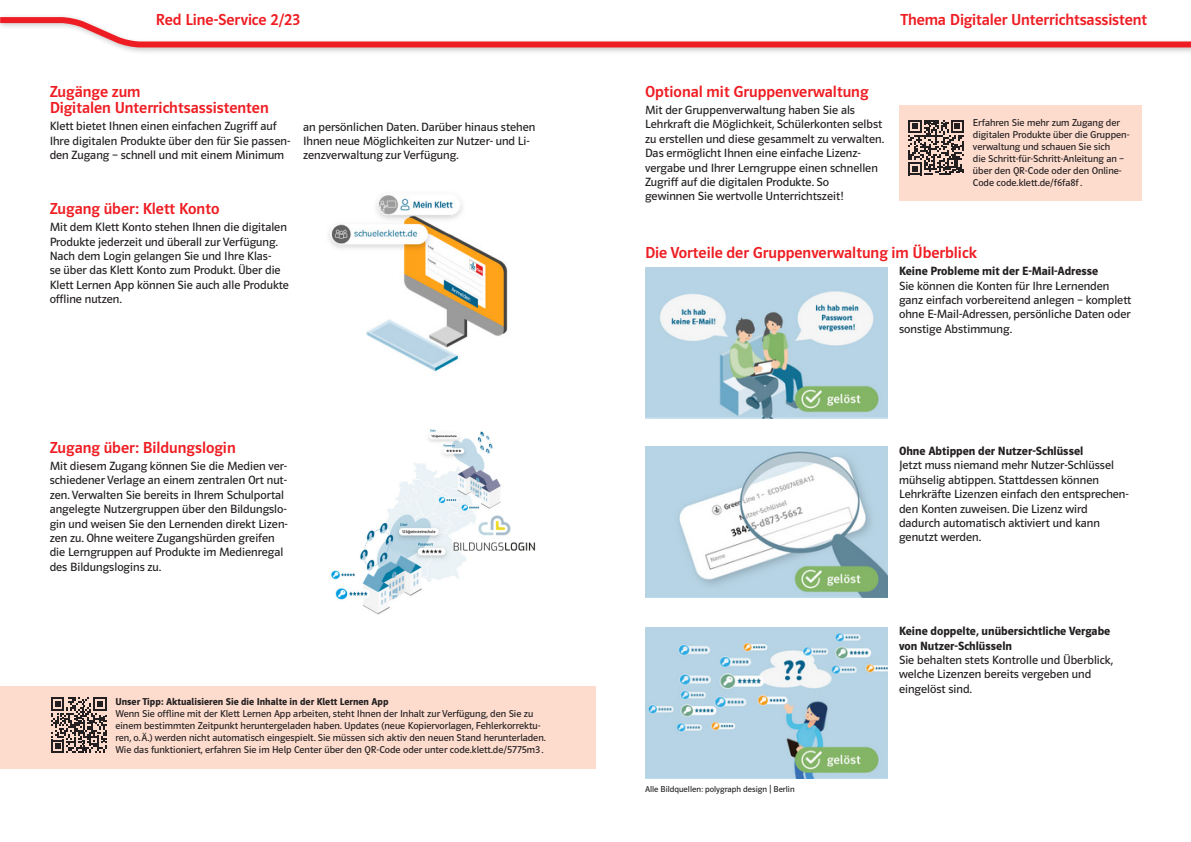
<style>
.page{position:relative;width:1191px;height:842px;background:#fff}
.page>*{position:absolute;margin:0;border:0;box-sizing:border-box;transform-origin:0 0}
.t1{font:500 16px/16px "Polo CEF";color:#ee1d23}
.t2{font:12px/14.4px "Polo CEF";color:#231f20}
.t3{font:600 12px/14.4px "Polo CEF";color:#231f20}
.t4{font:10px/12px "Polo CEF";color:#231f20}
.t5{font:600 10px "Polo CEF";color:#231f20}
.t6{font:8.5px "Polo CEF";color:#231f20}
</style>
<div class="page">
<div style="left:0;top:14px;width:1191px;height:41px;background:#231f20;opacity:.25"></div>
<svg style="left:0;top:14px;width:1191px;height:36px"></svg>
<img style="left:328px;top:195px;width:180px;height:177px">
<img style="left:331px;top:429px;width:205px;height:186px">
<img style="left:645px;top:267px;width:242px;height:151px">
<img style="left:645px;top:446px;width:242px;height:151px">
<img style="left:645px;top:628px;width:242px;height:150px">
<div style="left:899px;top:106px;width:242px;height:95px;background:#fddcce"></div>
<svg style="left:908px;top:120px;width:56px;height:55px"></svg>
<div style="left:0;top:686px;width:595px;height:83px;background:#fddcce"></div>
<svg style="left:51px;top:697px;width:55px;height:56px"></svg>
<h1 class="t1" style="left:156px;top:12px;width:146px">Red Line-Service 2/23</h1>
<h1 class="t1" style="left:900px;top:12px;width:248px">Thema Digitaler Unterrichtsassistent</h1>
<h1 class="t1" style="left:50px;top:84px;width:221px">Zugänge zum<br>Digitalen Unterrichtsassistenten</h1>
<p class="t2" style="left:50px;top:119px;width:242px">Klett bietet Ihnen einen einfachen Zugriff auf<br>Ihre digitalen Produkte über den für Sie passen&shy;den Zugang – schnell und mit einem Minimum</p>
<p class="t2" style="left:303px;top:120px;width:234px">an persönlichen Daten. Darüber hinaus stehen<br>Ihnen neue Möglichkeiten zur Nutzer- und Li&shy;zenzverwaltung zur Verfügung.</p>
<h1 class="t1" style="left:50px;top:201px;width:171px">Zugang über: Klett Konto</h1>
<p class="t2" style="left:50px;top:220px;width:241px">Mit dem Klett Konto stehen Ihnen die digitalen Produkte jederzeit und überall zur Verfügung.<br>Nach dem Login gelangen Sie und Ihre Klas-<br>se über das Klett Konto zum Produkt. Über die Klett Lernen App können Sie auch alle Produkte offline nutzen.</p>
<h1 class="t1" style="left:50px;top:440px;width:188px">Zugang über: Bildungslogin</h1>
<p class="t2" style="left:50px;top:459px;width:239px">Mit diesem Zugang können Sie die Medien ver&shy;schiedener Verlage an einem zentralen Ort nut&shy;zen. Verwalten Sie bereits in Ihrem Schulportal angelegte Nutzergruppen über den Bildungslo&shy;gin und weisen Sie den Lernenden direkt Lizen&shy;zen zu. Ohne weitere Zugangshürden greifen die Lerngruppen auf Produkte im Medienregal des Bildungslogins zu.</p>
<p class="t5" style="left:115px;top:696px;width:275px">Unser Tipp: Aktualisieren Sie die Inhalte in der Klett Lernen App</p>
<p class="t4" style="left:115px;top:708px;width:432px">Wenn Sie offline mit der Klett Lernen App arbeiten, steht Ihnen der Inhalt zur Verfügung, den Sie zu einem bestimmten Zeitpunkt heruntergeladen haben. Updates (neue Kopiervorlagen, Fehlerkorrektu&shy;ren, o.Ä.) werden nicht automatisch eingespielt. Sie müssen sich aktiv den neuen Stand herunterladen.<br>Wie das funktioniert, erfahren Sie im Help Center über den QR-Code oder unter code.klett.de/5775m3.</p>
<h1 class="t1" style="left:645px;top:84px;width:225px">Optional mit Gruppenverwaltung</h1>
<p class="t2" style="left:645px;top:103px;width:240px">Mit der Gruppenverwaltung haben Sie als Lehrkraft die Möglichkeit, Schülerkonten selbst zu erstellen und diese gesammelt zu verwalten.<br>Das ermöglicht Ihnen eine einfache Lizenz&shy;vergabe und Ihrer Lerngruppe einen schnellen Zugriff auf die digitalen Produkte. So<br>gewinnen Sie wertvolle Unterrichtszeit!</p>
<p class="t4" style="left:973px;top:117px;width:158px">Erfahren Sie mehr zum Zugang der digitalen Produkte über die Gruppen&shy;verwaltung und schauen Sie sich<br>die Schritt-für-Schritt-Anleitung an – über den QR-Code oder den Online-Code code.klett.de/f6fa8f.</p>
<h1 class="t1" style="left:645px;top:245px;width:333px">Die Vorteile der Gruppenverwaltung im Überblick</h1>
<p class="t3" style="left:899px;top:264px;width:201px">Keine Probleme mit der E-Mail-Adresse</p>
<p class="t2" style="left:899px;top:279px;width:234px">Sie können die Konten für Ihre Lernenden ganz einfach vorbereitend anlegen – komplett ohne E-Mail-Adressen, persönliche Daten oder sonstige Abstimmung.</p>
<p class="t3" style="left:899px;top:444px;width:186px">Ohne Abtippen der Nutzer-Schlüssel</p>
<p class="t2" style="left:899px;top:458px;width:231px">Jetzt muss niemand mehr Nutzer-Schlüssel mühselig abtippen. Stattdessen können Lehrkräfte Lizenzen einfach den entsprechen&shy;den Konten zuweisen. Die Lizenz wird dadurch automatisch aktiviert und kann genutzt werden.</p>
<p class="t6" style="left:645px;top:784px;width:151px">Alle Bildquellen: polygraph design | Berlin</p>
<p class="t3" style="left:899px;top:624px;width:213px">Keine doppelte, unübersichtliche Vergabe von Nutzer-Schlüsseln</p>
<p class="t2" style="left:899px;top:653px;width:216px">Sie behalten stets Kontrolle und Überblick, welche Lizenzen bereits vergeben und eingelöst sind.</p>
</div>
